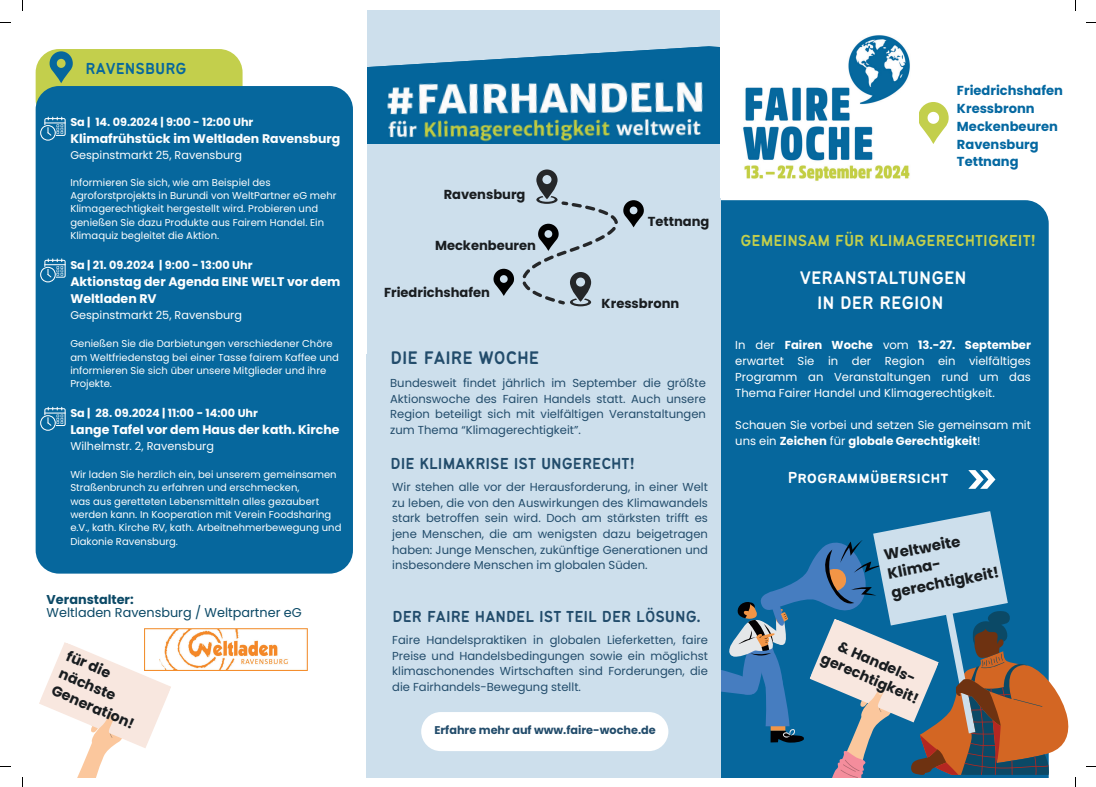
<style>
.page{position:relative;width:1096px;height:787px;background:#fff}
.page>*{position:absolute;margin:0;border:0;box-sizing:border-box;transform-origin:0 0}
.t1{font:20px/25.2px "Bantayog";color:#fdfefe;text-align:center}
.t2{font:20px "Bantayog";color:#224c6b}
.t3{font:17.5px "Bantayog";color:#224c6b}
.t4{font:17.5px "Bantayog";color:#c3cf4c}
.t5{font:17.5px "Bantayog";color:#fff}
.t6{font:17.5px "Bantayog";color:#06679d}
.t7{font:700 14.88px/19px "Poppins";color:#191d20}
.t8{font:700 14.25px/18.8px "Poppins";color:#191d20;text-align:center}
.t9{font:700 13px "Poppins";color:#191d20}
.t10{font:700 13px/17.8px "Poppins";color:#0468a1}
.t11{font:12.75px "Poppins";color:#0b4966}
.t12{font:700 12.75px "Poppins";color:#0b4966}
.t13{font:700 12.5px/17.5px "Poppins";color:#fdfefe}
.t14{font:11.5px/15.6px "Poppins";color:#224c6b;text-align:justify}
.t15{font:11.5px/16px "Poppins";color:#fff;text-align:justify}
.t16{font:700 11.25px "Poppins";color:#fdfefe}
.t17{font:11.25px "Poppins";color:#fdfefe}
.t18{font:700 11.25px "Poppins";color:#224c6b}
.t19{font:10px/13.4px "Poppins";color:#fdfefe}
.s1{font-weight:700}
</style>
<div class="page">
<div style="left:720px;top:200px;width:328px;height:311px;background:#06679d"></div>
<div style="left:366px;top:22px;width:354px;height:755px;background:#cddfec"></div>
<div style="left:421px;top:712px;width:247px;height:39px;background:#fff;border-radius:20px"></div>
<img style="left:366px;top:67px;width:354px;height:77px">
<svg style="left:366px;top:10px;width:354px;height:57px"></svg>
<svg style="left:720px;top:511px;width:348px;height:266px;background:#6088a1"></svg>
<svg style="left:919px;top:102px;width:29px;height:42px"></svg>
<svg style="left:522px;top:169px;width:121px;height:137px"></svg>
<svg style="left:493px;top:269px;width:21px;height:27px"></svg>
<svg style="left:968px;top:470px;width:27px;height:19px"></svg>
<img style="left:743px;top:35px;width:167px;height:146px">
<div style="left:36px;top:49px;width:206px;height:74px;background:#c3cf4c;border-radius:23px"></div>
<div style="left:36px;top:86px;width:317px;height:488px;background:#06679d;border-radius:23px"></div>
<svg style="left:50px;top:51px;width:23px;height:32px"></svg>
<svg style="left:40px;top:117px;width:26px;height:24px"></svg>
<svg style="left:40px;top:258px;width:26px;height:24px"></svg>
<svg style="left:40px;top:407px;width:26px;height:24px"></svg>
<svg style="left:39px;top:642px;width:132px;height:135px"></svg>
<img style="left:144px;top:628px;width:163px;height:43px">
<h2 class="t6" style="left:86px;top:59px;width:102px">RAVENSBURG</h2>
<p class="t16" style="left:70px;top:116px;width:184px">Sa | 14. 09.2024 | 9:00 - 12:00 Uhr</p>
<p class="t13" style="left:70px;top:130px;width:271px">Klimafrühstück im Weltladen Ravensburg</p>
<p class="t17" style="left:70px;top:148px;width:173px">Gespinstmarkt 25, Ravensburg</p>
<p class="t19" style="left:70px;top:175px;width:267px">Informieren Sie sich, wie am Beispiel des Agroforstprojekts in Burundi von WeltPartner eG mehr Klimagerechtigkeit hergestellt wird. Probieren und genießen Sie dazu Produkte aus Fairem Handel. Ein Klimaquiz begleitet die Aktion.</p>
<p class="t16" style="left:70px;top:258px;width:184px">Sa | 21. 09.2024 | 9:00 - 13:00 Uhr</p>
<p class="t13" style="left:70px;top:273px;width:271px">Aktionstag der Agenda EINE WELT vor dem<br>Weltladen RV</p>
<p class="t17" style="left:70px;top:308px;width:173px">Gespinstmarkt 25, Ravensburg</p>
<p class="t19" style="left:70px;top:337px;width:270px">Genießen Sie die Darbietungen verschiedener Chöre am Weltfriedenstag bei einer Tasse fairem Kaffee und informieren Sie sich über unsere Mitglieder und ihre Projekte.</p>
<p class="t16" style="left:70px;top:407px;width:189px">Sa | 28. 09.2024 | 11:00 - 14:00 Uhr</p>
<p class="t13" style="left:70px;top:421px;width:271px">Lange Tafel vor dem Haus der kath. Kirche</p>
<p class="t17" style="left:70px;top:439px;width:145px">Wilhelmstr. 2, Ravensburg</p>
<p class="t19" style="left:70px;top:468px;width:272px">Wir laden Sie herzlich ein, bei unserem gemeinsamen Straßenbrunch zu erfahren und erschmecken,<br>was aus geretteten Lebensmitteln alles gezaubert werden kann. In Kooperation mit Verein Foodsharing e.V., kath. Kirche RV, kath. Arbeitnehmerbewegung und Diakonie Ravensburg.</p>
<p class="t12" style="left:47px;top:592px;width:89px">Veranstalter:</p>
<p class="t11" style="left:47px;top:605px;width:257px">Weltladen Ravensburg / Weltpartner eG</p>
<p class="t8" style="left:71px;top:646px;width:90px;text-align:left;rotate:23deg">für die nächste<br>Generation!</p>
<p class="t9" style="left:443px;top:187px;width:83px">Ravensburg</p>
<p class="t9" style="left:435px;top:238px;width:102px">Meckenbeuren</p>
<p class="t9" style="left:384px;top:285px;width:107px">Friedrichshafen</p>
<h1 class="t2" style="left:390px;top:347px;width:150px">DIE FAIRE WOCHE</h1>
<p class="t9" style="left:647px;top:214px;width:63px">Tettnang</p>
<p class="t9" style="left:601px;top:296px;width:79px">Kressbronn</p>
<p class="t14" style="left:390px;top:375px;width:317px">Bundesweit findet jährlich im September die größte Aktionswoche des Fairen Handels statt. Auch unsere Region beteiligt sich mit vielfältigen Veranstaltungen zum Thema “Klimagerechtigkeit”.</p>
<h2 class="t3" style="left:390px;top:454px;width:246px">DIE KLIMAKRISE IST UNGERECHT!</h2>
<p class="t14" style="left:392px;top:479px;width:317px">Wir stehen alle vor der Herausforderung, in einer Welt zu leben, die von den Auswirkungen des Klimawandels stark betroffen sein wird. Doch am stärksten trifft es jene Menschen, die am wenigsten dazu beigetragen haben: Junge Menschen, zukünftige Generationen und insbesondere Menschen im globalen Süden.</p>
<h2 class="t3" style="left:392px;top:607px;width:309px">DER FAIRE HANDEL IST TEIL DER LÖSUNG.</h2>
<p class="t14" style="left:392px;top:632px;width:317px">Faire Handelspraktiken in globalen Lieferketten, faire Preise und Handelsbedingungen sowie ein möglichst klimaschonendes Wirtschaften sind Forderungen, die die Fairhandels-Bewegung stellt.</p>
<p class="t18" style="left:434px;top:724px;width:223px">Erfahre mehr auf www.faire-woche.de</p>
<p class="t10" style="left:956px;top:82px;width:107px">Friedrichshafen<br>Kressbronn<br>Meckenbeuren<br>Ravensburg<br>Tettnang</p>
<h2 class="t4" style="left:740px;top:232px;width:297px">GEMEINSAM FÜR KLIMAGERECHTIGKEIT!</h2>
<h1 class="t1" style="left:799px;top:265px;width:168px">VERANSTALTUNGEN<br>IN DER REGION</h1>
<p class="t15" style="left:735px;top:337px;width:297px">In der <span class="s1">Fairen Woche</span> vom <span class="s1">13.-27. September </span>erwartet Sie in der Region ein vielfältiges Programm an Veranstaltungen rund um das Thema Fairer Handel und Klimagerechtigkeit.</p>
<p class="t15" style="left:735px;top:417px;width:297px">Schauen Sie vorbei und setzen Sie gemeinsam mit uns ein <span class="s1">Zeichen</span> für <span class="s1">globale Gerechtigkeit</span>!</p>
<h2 class="t5" style="left:787px;top:468px;width:162px">Programmübersicht</h2>
<p class="t7" style="left:882px;top:546px;width:111px;rotate:-11deg">Weltweite<br>Klima&shy;gerechtigkeit!</p>
<p class="t8" style="left:832px;top:632px;width:106px;line-height:17.9px;rotate:24deg">&amp; Handels&shy;gerechtigkeit!</p>
</div>
